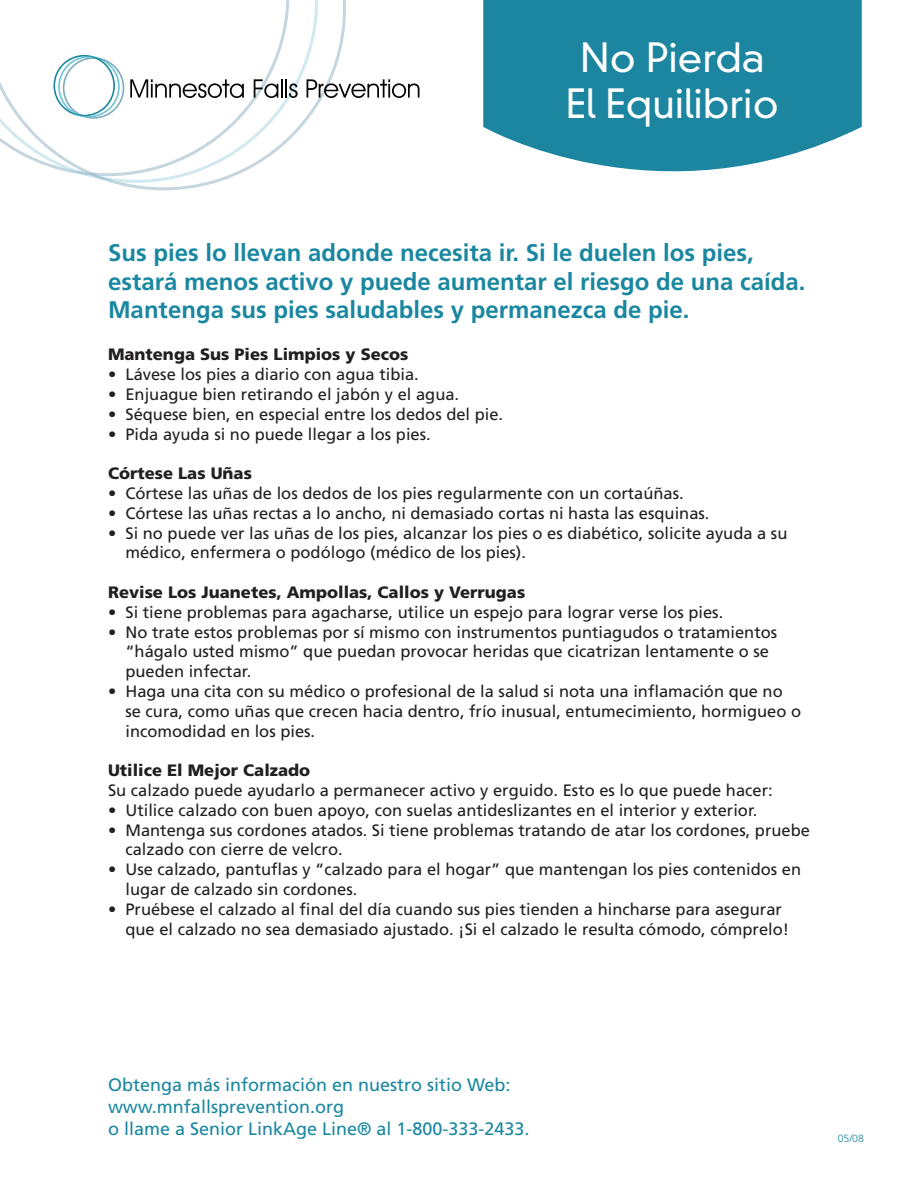
<style>
.page{position:relative;width:918px;height:1188px;background:#fff}
.page>*{position:absolute;margin:0;border:0;box-sizing:border-box;transform-origin:0 0}
.t1{font:300 39px "DIN Neuzeit Grotesk";color:#fff}
.t2{font:700 24px/28.5px "Frutiger";color:#1a87a0}
.t3{font:18px "Frutiger";color:#1a87a0}
.t4{font:16.5px/19.8px "Frutiger";color:#231f20}
.t5{font:900 16.5px "Frutiger";color:#231f20}
.t6{font:300 10.5px "Frutiger";color:#1a87a0}
</style>
<div class="page">
<svg style="left:0;top:0;width:346px;height:190px"></svg>
<svg style="left:53px;top:0;width:191px;height:182px"></svg>
<svg style="left:254px;top:79px;width:44px;height:19px"></svg>
<svg style="left:307px;top:79px;width:113px;height:19px"></svg>
<svg style="left:483px;top:0;width:379px;height:172px;background:#3090a8"></svg>
<p class="t1" style="left:581px;top:34px;width:186px">No Pierda</p>
<p class="t1" style="left:566px;top:81px;width:215px">El Equilibrio</p>
<p class="t2" style="left:108px;top:239px;width:699px">Sus pies lo llevan adonde necesita ir. Si le duelen los pies, estará menos activo y puede aumentar el riesgo de una caída.<br>Mantenga sus pies saludables y permanezca de pie.</p>
<p class="t5" style="left:108px;top:345px;width:302px">Mantenga Sus Pies Limpios y Secos</p>
<p class="t4" style="left:108px;top:365px;width:312px">• Lávese los pies a diario con agua tibia.</p>
<p class="t4" style="left:108px;top:385px;width:353px">• Enjuague bien retirando el jabón y el agua.</p>
<p class="t4" style="left:108px;top:404px;width:397px">• Séquese bien, en especial entre los dedos del pie.</p>
<p class="t4" style="left:108px;top:424px;width:324px">• Pida ayuda si no puede llegar a los pies.</p>
<p class="t5" style="left:108px;top:464px;width:145px">Córtese Las Uñas</p>
<p class="t4" style="left:108px;top:484px;width:577px">• Córtese las uñas de los dedos de los pies regularmente con un cortaúñas.</p>
<p class="t4" style="left:108px;top:503px;width:603px">• Córtese las uñas rectas a lo ancho, ni demasiado cortas ni hasta las esquinas.</p>
<p class="t4" style="left:125px;top:523px;width:664px;text-indent:-17px">• Si no puede ver las uñas de los pies, alcanzar los pies o es diabético, solicite ayuda a su médico, enfermera o podólogo (médico de los pies).</p>
<p class="t5" style="left:108px;top:582px;width:419px">Revise Los Juanetes, Ampollas, Callos y Verrugas</p>
<p class="t4" style="left:108px;top:602px;width:617px">• Si tiene problemas para agacharse, utilice un espejo para lograr verse los pies.</p>
<p class="t4" style="left:125px;top:622px;width:653px;text-indent:-17px">• No trate estos problemas por sí mismo con instrumentos puntiagudos o tratamientos “hágalo usted mismo” que puedan provocar heridas que cicatrizan lentamente o se pueden infectar.</p>
<p class="t4" style="left:125px;top:682px;width:677px;text-indent:-17px">• Haga una cita con su médico o profesional de la salud si nota una inflamación que no se cura, como uñas que crecen hacia dentro, frío inusual, entumecimiento, hormigueo o incomodidad en los pies.</p>
<p class="t5" style="left:108px;top:761px;width:204px">Utilice El Mejor Calzado</p>
<p class="t4" style="left:108px;top:781px;width:666px">Su calzado puede ayudarlo a permanecer activo y erguido. Esto es lo que puede hacer:</p>
<p class="t4" style="left:108px;top:800px;width:651px">• Utilice calzado con buen apoyo, con suelas antideslizantes en el interior y exterior.</p>
<p class="t4" style="left:125px;top:820px;width:686px;text-indent:-17px">• Mantenga sus cordones atados. Si tiene problemas tratando de atar los cordones, pruebe calzado con cierre de velcro.</p>
<p class="t4" style="left:125px;top:860px;width:677px;text-indent:-17px">• Use calzado, pantuflas y “calzado para el hogar” que mantengan los pies contenidos en lugar de calzado sin cordones.</p>
<p class="t4" style="left:125px;top:899px;width:665px;text-indent:-17px">• Pruébese el calzado al final del día cuando sus pies tienden a hincharse para asegurar que el calzado no sea demasiado ajustado. ¡Si el calzado le resulta cómodo, cómprelo!</p>
<p class="t3" style="left:108px;top:1074px;width:404px">Obtenga más información en nuestro sitio Web:</p>
<p class="t3" style="left:108px;top:1096px;width:238px">www.mnfallsprevention.org</p>
<p class="t3" style="left:108px;top:1118px;width:423px">o llame a Senior LinkAge Line® al 1-800-333-2433.</p>
<p class="t6" style="left:838px;top:1132px;width:28px">05/08</p>
</div>
